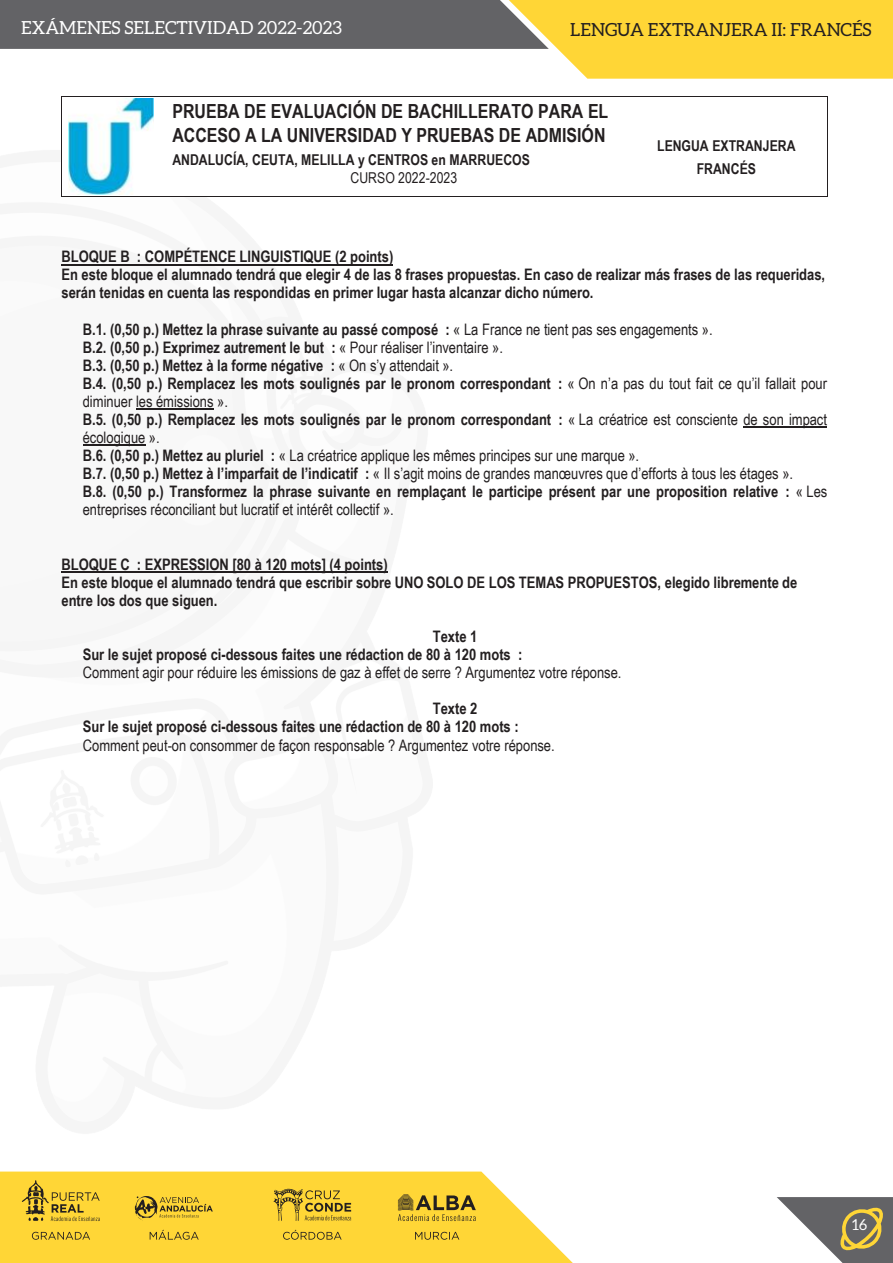
<style>
.page{position:relative;width:893px;height:1263px;background:#fff}
.page>*{position:absolute;margin:0;border:0;box-sizing:border-box;transform-origin:0 0}
.t1{font:700 19.5px/24.2px "Arial Narrow";color:#231f20}
.t2{font:18px "Aleo";color:#fff}
.t3{font:18px "Aleo";color:#231f20}
.t4{font:700 15.9px/18.1px "Arial Narrow";color:#231f20}
.t5{font:15.9px/18.1px "Arial Narrow";color:#231f20}
.t6{font:700 15px/18.6px "Arial Narrow";color:#231f20}
.t7{font:15px "Aleo";color:#fff}
.s1{font-weight:400}
.s2{font-weight:700}
</style>
<div class="page">
<div style="left:0;top:1210px;width:573px;height:53px;background:#ffd636"></div>
<svg style="left:0;top:0;width:893px;height:79px;background:#af9b50"></svg>
<svg style="left:32px;top:1232px;width:58px;height:8px"></svg>
<svg style="left:283px;top:1230px;width:59px;height:10px"></svg>
<svg style="left:150px;top:1230px;width:49px;height:10px"></svg>
<svg style="left:415px;top:1232px;width:44px;height:8px"></svg>
<svg style="left:22px;top:1210px;width:78px;height:11px"></svg>
<svg style="left:398px;top:1210px;width:78px;height:11px"></svg>
<svg style="left:135px;top:1210px;width:78px;height:11px"></svg>
<svg style="left:273px;top:1210px;width:78px;height:11px"></svg>
<svg style="left:777px;top:1197px;width:116px;height:66px"></svg>
<img style="left:0;top:49px;width:665px;height:1161px">
<div style="left:62px;top:96px;width:95px;height:100px;background:#fff"></div>
<div style="left:157px;top:96px;width:468px;height:100px;background:#fff"></div>
<div style="left:625px;top:96px;width:202px;height:100px;background:#fff"></div>
<hr style="left:62px;top:96px;width:96px;height:1px;background:#231f20">
<hr style="left:158px;top:96px;width:468px;height:1px;background:#231f20">
<hr style="left:626px;top:96px;width:201px;height:1px;background:#231f20">
<hr style="left:61px;top:96px;width:1px;height:100px;background:#231f20">
<hr style="left:62px;top:196px;width:96px;height:1px;background:#231f20">
<hr style="left:157px;top:196px;width:469px;height:1px;background:#231f20">
<hr style="left:625px;top:196px;width:202px;height:1px;background:#231f20">
<hr style="left:827px;top:96px;width:1px;height:100px;background:#231f20">
<img style="left:68px;top:99px;width:86px;height:95px">
<hr style="left:61px;top:264px;width:332px;height:1px;background:#231f20">
<hr style="left:136px;top:409px;width:78px;height:1px;background:#231f20">
<hr style="left:743px;top:427px;width:84px;height:1px;background:#231f20">
<hr style="left:83px;top:445px;width:62px;height:1px;background:#231f20">
<hr style="left:61px;top:571px;width:327px;height:1px;background:#231f20">
<p class="t2" style="left:21px;top:17px;width:322px">EXÁMENES SELECTIVIDAD 2022-2023</p>
<p class="t3" style="left:570px;top:19px;width:303px">LENGUA EXTRANJERA II: FRANCÉS</p>
<p class="t1" style="left:172px;top:98px;width:437px">PRUEBA DE EVALUACIÓN DE BACHILLERATO PARA EL<br>ACCESO A LA UNIVERSIDAD Y PRUEBAS DE ADMISIÓN</p>
<p class="t6" style="left:351px;top:149px;width:181px;text-indent:-178px">ANDALUCÍA, CEUTA, MELILLA y CENTROS en MARRUECOS<br><span class="s1">CURSO 2022-2023</span></p>
<p class="t6" style="left:657px;top:134px;width:140px;line-height:23.1px;text-align:center">LENGUA EXTRANJERA<br>FRANCÉS</p>
<p class="t4" style="left:61px;top:247px;width:765px">BLOQUE B : COMPÉTENCE LINGUISTIQUE (2 points)<br>En este bloque el alumnado tendrá que elegir 4 de las 8 frases propuestas. En caso de realizar más frases de las requeridas, serán tenidas en cuenta las respondidas en primer lugar hasta alcanzar dicho número.</p>
<p class="t4" style="left:83px;top:319px;width:746px">B.1. (0,50 p.) Mettez la phrase suivante au passé composé : <span class="s1">« La France ne tient pas ses engagements ».<br></span>B.2. (0,50 p.) Exprimez autrement le but : <span class="s1">« Pour réaliser l’inventaire ».<br></span>B.3. (0,50 p.) Mettez à la forme négative : <span class="s1">« On s’y attendait ».<br></span>B.4. (0,50 p.) Remplacez les mots soulignés par le pronom correspondant : <span class="s1">« On n’a pas du tout fait ce qu’il fallait pour diminuer les émissions ».<br></span>B.5. (0,50 p.) Remplacez les mots soulignés par le pronom correspondant : <span class="s1">« La créatrice est consciente de son impact écologique ».<br></span>B.6. (0,50 p.) Mettez au pluriel : <span class="s1">« La créatrice applique les mêmes principes sur une marque ».<br></span>B.7. (0,50 p.) Mettez à l’imparfait de l’indicatif : <span class="s1">« Il s’agit moins de grandes manœuvres que d’efforts à tous les étages ».<br></span>B.8. (0,50 p.) Transformez la phrase suivante en remplaçant le participe présent par une proposition relative : <span class="s1">« Les entreprises réconciliant but lucratif et intérêt collectif ».</span></p>
<p class="t4" style="left:61px;top:554px;width:737px">BLOQUE C : EXPRESSION [80 à 120 mots] (4 points)<br>En este bloque el alumnado tendrá que escribir sobre UNO SOLO DE LOS TEMAS PROPUESTOS, elegido libremente de entre los dos que siguen.</p>
<p class="t5" style="left:83px;top:627px;width:540px;text-indent:350px"><span class="s2">Texte 1<br>Sur le sujet proposé ci-dessous faites une rédaction de 80 à 120 mots :<br></span>Comment agir pour réduire les émissions de gaz à effet de serre ? Argumentez votre réponse.</p>
<p class="t5" style="left:83px;top:699px;width:473px;text-indent:350px"><span class="s2">Texte 2<br>Sur le sujet proposé ci-dessous faites une rédaction de 80 à 120 mots :<br></span>Comment peut-on consommer de façon responsable ? Argumentez votre réponse.</p>
<p class="t7" style="left:852px;top:1216px;width:17px">16</p>
</div>
